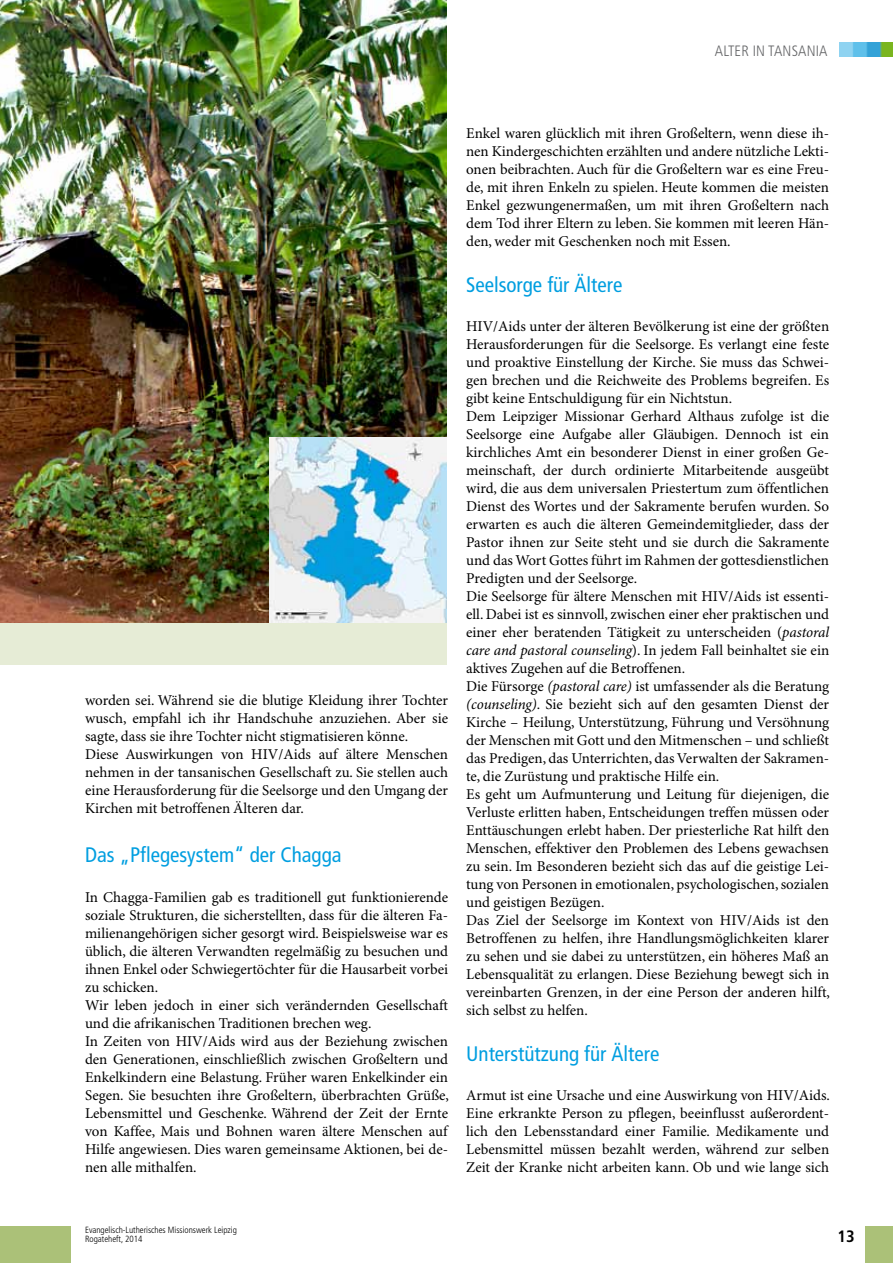
<style>
.page{position:relative;width:893px;height:1263px;background:#fff}
.page>*{position:absolute;margin:0;border:0;box-sizing:border-box;transform-origin:0 0}
.t1{font:condensed 21px "Frutiger";color:#009ee0}
.t2{font:700 condensed 16.5px "Frutiger";color:#000}
.t3{font:15px/18px "Minion Pro";color:#000}
.t4{font:300 condensed 15px "Frutiger";letter-spacing:.01em;color:#646567}
.t5{font:300 condensed 9px/9.4px "Frutiger";color:#000}
.s1{font-style:italic}
</style>
<div class="page">
<img style="left:839px;top:43px;width:54px;height:13px">
<img style="left:0;top:0;width:446px;height:623px">
<div style="left:865px;top:1226px;width:28px;height:37px;background:#abc178"></div>
<div style="left:0;top:1226px;width:70px;height:37px;background:#abc178"></div>
<div style="left:0;top:623px;width:446px;height:42px;background:#e6ecd6"></div>
<img style="left:269px;top:438px;width:177px;height:185px">
<p class="t4" style="left:715px;top:42px;width:8px">Alter</p>
<p class="t4" style="left:753px;top:42px;width:76px">i n Tansania</p>
<p class="t3" style="left:85px;top:692px;width:365px">worden sei. Während sie die blutige Kleidung ihrer Tochter wusch, empfahl ich ihr Handschuhe anzuziehen. Aber sie sagte, dass sie ihre Tochter nicht stigmatisieren könne.<br>Diese Auswirkungen von HIV/Aids auf ältere Menschen nehmen in der tansanischen Gesellschaft zu. Sie stellen auch eine Herausforderung für die Seelsorge und den Umgang der Kirchen mit betroffenen Älteren dar.</p>
<h1 class="t1" style="left:85px;top:842px;width:258px">Das „Pflegesystem“ der Chagga</h1>
<p class="t3" style="left:85px;top:889px;width:365px">In Chagga-Familien gab es traditionell gut funktionierende soziale Strukturen, die sicherstellten, dass für die älteren Fa&shy;milienangehörigen sicher gesorgt wird. Beispielsweise war es üblich, die älteren Verwandten regelmäßig zu besuchen und ihnen Enkel oder Schwiegertöchter für die Hausarbeit vorbei zu schicken.<br>Wir leben jedoch in einer sich verändernden Gesellschaft und die afrikanischen Traditionen brechen weg.<br>In Zeiten von HIV/Aids wird aus der Beziehung zwischen den Generationen, einschließlich zwischen Großeltern und Enkelkindern eine Belastung. Früher waren Enkelkinder ein Segen. Sie besuchten ihre Großeltern, überbrachten Grüße, Lebensmittel und Geschenke. Während der Zeit der Ernte von Kaffee, Mais und Bohnen waren ältere Menschen auf Hilfe angewiesen. Dies waren gemeinsame Aktionen, bei de&shy;nen alle mithalfen.</p>
<p class="t3" style="left:466px;top:125px;width:365px;text-align:justify">Enkel waren glücklich mit ihren Großeltern, wenn diese ih&shy;nen Kindergeschichten erzählten und andere nützliche Lekti&shy;onen beibrachten. Auch für die Großeltern war es eine Freu&shy;de, mit ihren Enkeln zu spielen. Heute kommen die meisten Enkel gezwungenermaßen, um mit ihren Großeltern nach dem Tod ihrer Eltern zu leben. Sie kommen mit leeren Hän&shy;den, weder mit Geschenken noch mit Essen.</p>
<h1 class="t1" style="left:466px;top:272px;width:158px">Seelsorge für Ältere</h1>
<p class="t3" style="left:466px;top:318px;width:365px">HIV/Aids unter der älteren Bevölkerung ist eine der größten Herausforderungen für die Seelsorge. Es verlangt eine feste und proaktive Einstellung der Kirche. Sie muss das Schwei&shy;gen brechen und die Reichweite des Problems begreifen. Es gibt keine Entschuldigung für ein Nichtstun.<br>Dem Leipziger Missionar Gerhard Althaus zufolge ist die Seelsorge eine Aufgabe aller Gläubigen. Dennoch ist ein kirchliches Amt ein besonderer Dienst in einer großen Ge&shy;meinschaft, der durch ordinierte Mitarbeitende ausgeübt wird, die aus dem universalen Priestertum zum öffentlichen Dienst des Wortes und der Sakramente berufen wurden. So erwarten es auch die älteren Gemeindemitglieder, dass der Pastor ihnen zur Seite steht und sie durch die Sakramente und das Wort Gottes führt im Rahmen der gottesdienstlichen Predigten und der Seelsorge.<br>Die Seelsorge für ältere Menschen mit HIV/Aids ist essenti&shy;ell. Dabei ist es sinnvoll, zwischen einer eher praktischen und einer eher beratenden Tätigkeit zu unterscheiden (<span class="s1">pastoral care and pastoral counseling</span>). In jedem Fall beinhaltet sie ein aktives Zugehen auf die Betroffenen.<br>Die Fürsorge <span class="s1">(pastoral care)</span> ist umfassender als die Beratung <span class="s1">(counseling)</span>. Sie bezieht sich auf den gesamten Dienst der Kirche – Heilung, Unterstützung, Führung und Versöhnung der Menschen mit Gott und den Mitmenschen – und schließt das Predigen, das Unterrichten, das Verwalten der Sakramen&shy;te, die Zurüstung und praktische Hilfe ein.<br>Es geht um Aufmunterung und Leitung für diejenigen, die Verluste erlitten haben, Entscheidungen treffen müssen oder Enttäuschungen erlebt haben. Der priesterliche Rat hilft den Menschen, effektiver den Problemen des Lebens gewachsen zu sein. Im Besonderen bezieht sich das auf die geistige Lei&shy;tung von Personen in emotionalen, psychologischen, sozialen und geistigen Bezügen.<br>Das Ziel der Seelsorge im Kontext von HIV/Aids ist den Betroffenen zu helfen, ihre Handlungsmöglichkeiten klarer zu sehen und sie dabei zu unterstützen, ein höheres Maß an Lebensqualität zu erlangen. Diese Beziehung bewegt sich in vereinbarten Grenzen, in der eine Person der anderen hilft, sich selbst zu helfen.</p>
<h1 class="t1" style="left:466px;top:1041px;width:195px">Unterstützung für Ältere</h1>
<p class="t3" style="left:466px;top:1087px;width:365px;text-align:justify">Armut ist eine Ursache und eine Auswirkung von HIV/Aids.<br>Eine erkrankte Person zu pflegen, beeinflusst außerordent&shy;lich den Lebensstandard einer Familie. Medikamente und Lebensmittel müssen bezahlt werden, während zur selben Zeit der Kranke nicht arbeiten kann. Ob und wie lange sich</p>
<p class="t5" style="left:85px;top:1225px;width:153px">Evangelisch-Lutherisches Missionswerk Leipzig<br>Rogateheft, 2014</p>
<p class="t2" style="left:837px;top:1226px;width:19px">13</p>
</div>
